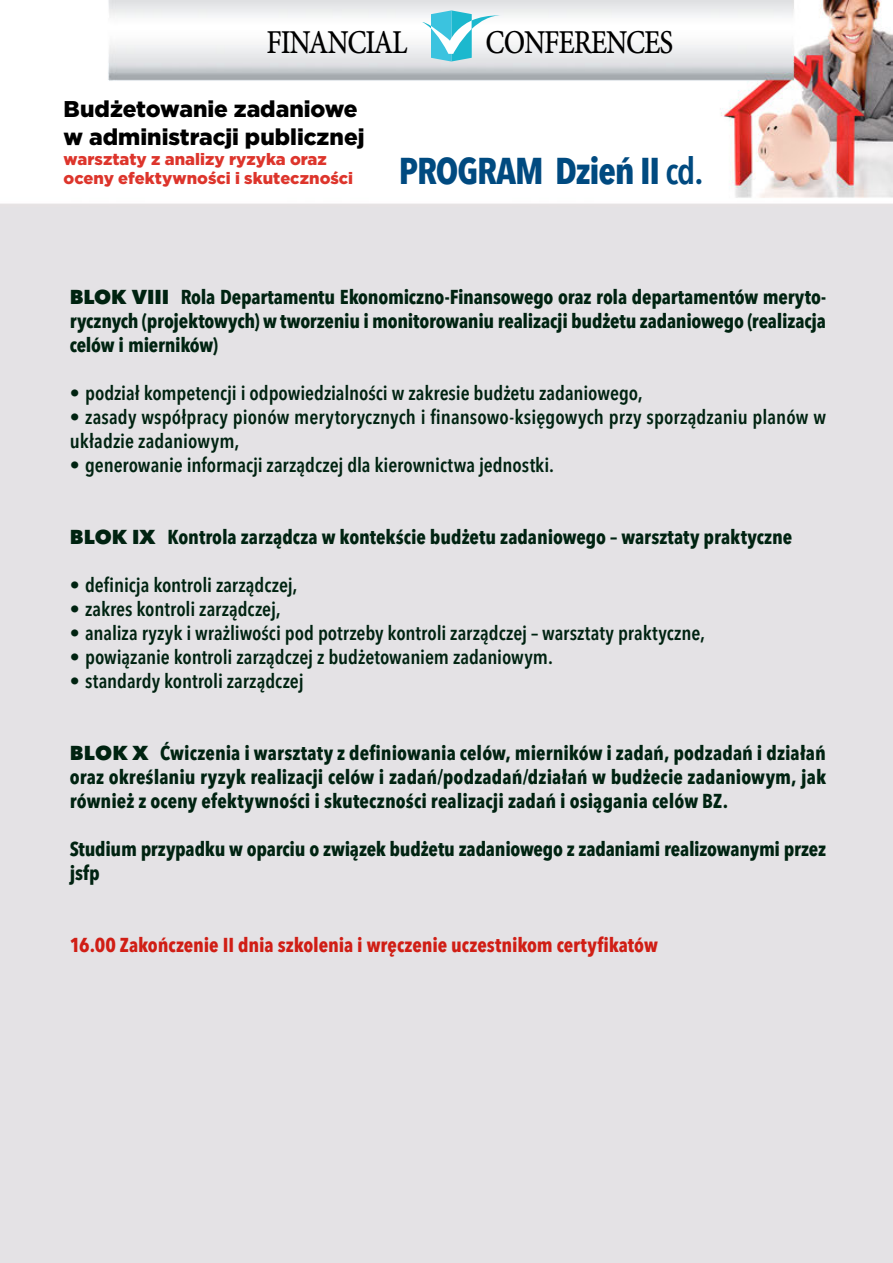
<style>
.page{position:relative;width:893px;height:1263px;background:#fff}
.page>*{position:absolute;margin:0;border:0;box-sizing:border-box;transform-origin:0 0}
.t1{font:700 condensed 37.05px "Avenir Next LT Pro";letter-spacing:-.03em;color:#004a80}
.t2{font:33.45px "Minion Pro Medium Capt";letter-spacing:-.04em;color:#000;scale:.85 1}
.t3{font:900 22.8px/27.3px "Gotham";color:#000}
.t4{font:700 condensed 19.95px/24px "Avenir Next LT Pro";letter-spacing:-.005em;color:#002311;text-align:justify}
.t5{font:600 condensed 19.95px/24px "Avenir Next LT Pro";color:#002311}
.t6{font:700 condensed 19.95px "Avenir Next LT Pro";letter-spacing:-.005em;color:#d01e15}
.t7{font:900 16.5px/19.8px "Gotham";color:#dd352c}
.s1{font-weight:600}
.s2{font-weight:800;font-stretch:normal}
</style>
<div class="page">
<img style="left:0;top:0;width:893px;height:1263px">
<svg style="left:422px;top:10px;width:80px;height:52px"></svg>
<h2 class="t2" style="left:266px;top:19px;width:168px">FINANCIAL</h2>
<h2 class="t2" style="left:485px;top:19px;width:223px">CONFERENCES</h2>
<p class="t3" style="left:64px;top:95px;width:302px">Budżetowanie zadaniowe w administracji publicznej</p>
<p class="t7" style="left:64px;top:149px;width:291px">warsztaty z analizy ryzyka oraz oceny efektywności i skuteczności</p>
<h1 class="t1" style="left:399px;top:148px;width:306px">PROGRAM Dzień II <span class="s1">cd.</span></h1>
<p class="t4" style="left:70px;top:285px;width:758px"><span class="s2">BLOK VIII</span> Rola Departamentu Ekonomiczno-Finansowego oraz rola departamentów meryto&shy;rycznych (projektowych) w tworzeniu i monitorowaniu realizacji budżetu zadaniowego (realizacja celów i mierników)</p>
<p class="t5" style="left:70px;top:381px;width:574px">• podział kompetencji i odpowiedzialności w zakresie budżetu zadaniowego,</p>
<p class="t5" style="left:70px;top:405px;width:758px">• zasady współpracy pionów merytorycznych i finansowo-księgowych przy sporządzaniu planów w układzie zadaniowym,</p>
<p class="t5" style="left:70px;top:453px;width:486px">• generowanie informacji zarządczej dla kierownictwa jednostki.</p>
<p class="t4" style="left:70px;top:525px;width:724px"><span class="s2">BLOK IX</span> Kontrola zarządcza w kontekście budżetu zadaniowego – warsztaty praktyczne</p>
<p class="t5" style="left:70px;top:573px;width:229px">• definicja kontroli zarządczej,</p>
<p class="t5" style="left:70px;top:597px;width:212px">• zakres kontroli zarządczej,</p>
<p class="t5" style="left:70px;top:621px;width:637px">• analiza ryzyk i wrażliwości pod potrzeby kontroli zarządczej – warsztaty praktyczne,</p>
<p class="t5" style="left:70px;top:645px;width:485px">• powiązanie kontroli zarządczej z budżetowaniem zadaniowym.</p>
<p class="t5" style="left:70px;top:669px;width:235px">• standardy kontroli zarządczej</p>
<p class="t4" style="left:70px;top:741px;width:758px"><span class="s2">BLOK X</span> Ćwiczenia i warsztaty z definiowania celów, mierników i zadań, podzadań i działań oraz określaniu ryzyk realizacji celów i zadań/podzadań/działań w budżecie zadaniowym, jak również z oceny efektywności i skuteczności realizacji zadań i osiągania celów BZ.</p>
<p class="t4" style="left:70px;top:837px;width:758px">Studium przypadku w oparciu o związek budżetu zadaniowego z zadaniami realizowanymi przez jsfp</p>
<p class="t6" style="left:70px;top:933px;width:589px">16.00 Zakończenie II dnia szkolenia i wręczenie uczestnikom certyfikatów</p>
</div>
